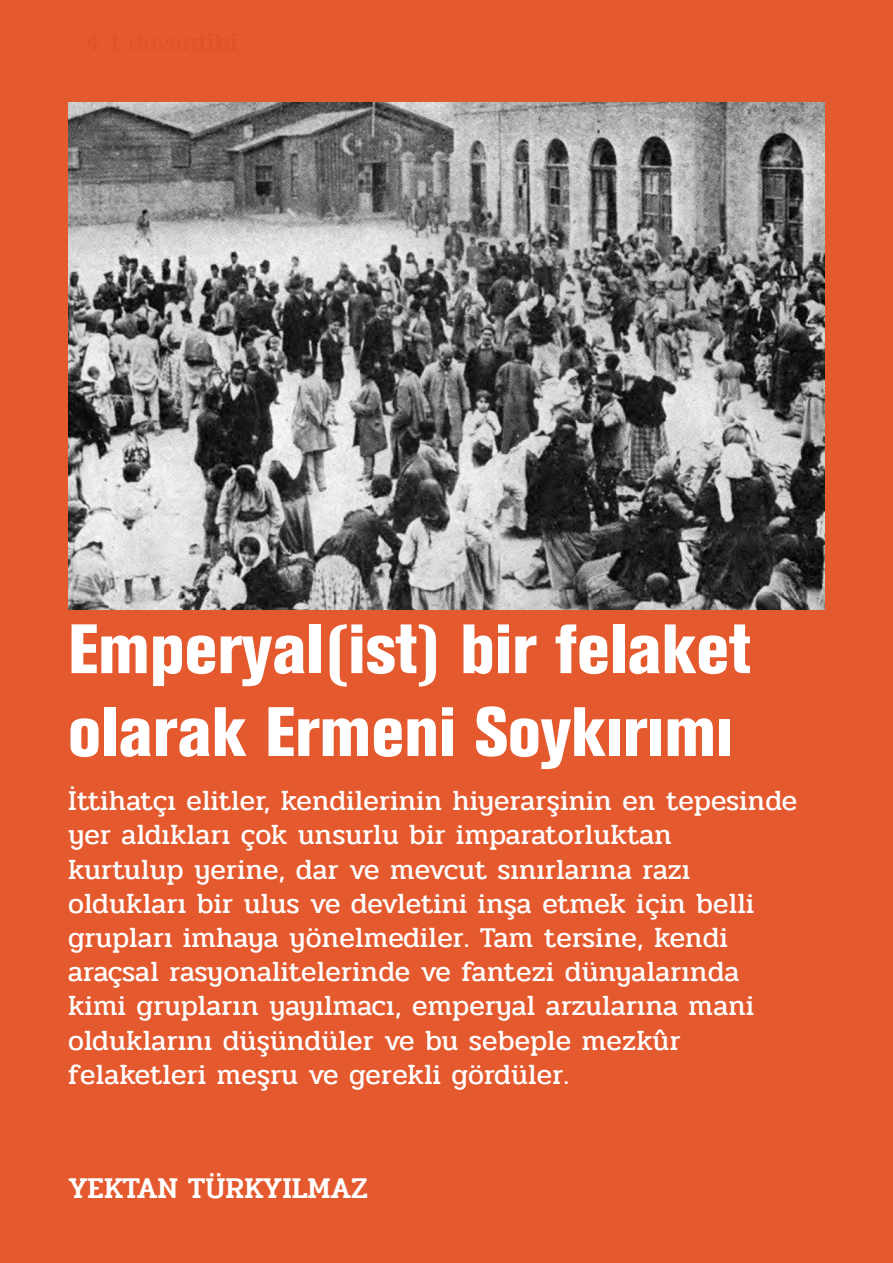
<style>
.page{position:relative;width:893px;height:1263px;background:#fff}
.page>*{position:absolute;margin:0;border:0;box-sizing:border-box;transform-origin:0 0}
.başlık{font:69px/82.8px "Akzidenz Grotesk BE Extracondense";color:#fff}
.dipnot{font:500 30px "Pridi";letter-spacing:-.01em;color:#fff}
.Spot{font:28.5px/34.2px "Pridi";letter-spacing:.01em;color:#fff}
</style>
<div class="page">
<div style="left:0;top:0;width:893px;height:1262px;background:#e55428"></div>
<img style="left:68px;top:102px;width:757px;height:507px">
<p class="başlık" style="left:68px;top:608px;width:684px">Emperyal(ist) bir felaket olarak Ermeni Soykırımı</p>
<p class="Spot" style="left:68px;top:784px;width:731px">İttihatçı elitler, kendilerinin hiyerarşinin en tepesinde yer aldıkları çok unsurlu bir imparatorluktan<br>kurtulup yerine, dar ve mevcut sınırlarına razı oldukları bir ulus ve devletini inşa etmek için belli grupları imhaya yönelmediler. Tam tersine, kendi araçsal rasyonalitelerinde ve fantezi dünyalarında kimi grupların yayılmacı, emperyal arzularına mani olduklarını düşündüler ve bu sebeple mezkûr felaketleri meşru ve gerekli gördüler.</p>
<p class="dipnot" style="left:68px;top:1166px;width:302px">YEKTAN TÜRKYILMAZ</p>
</div>
